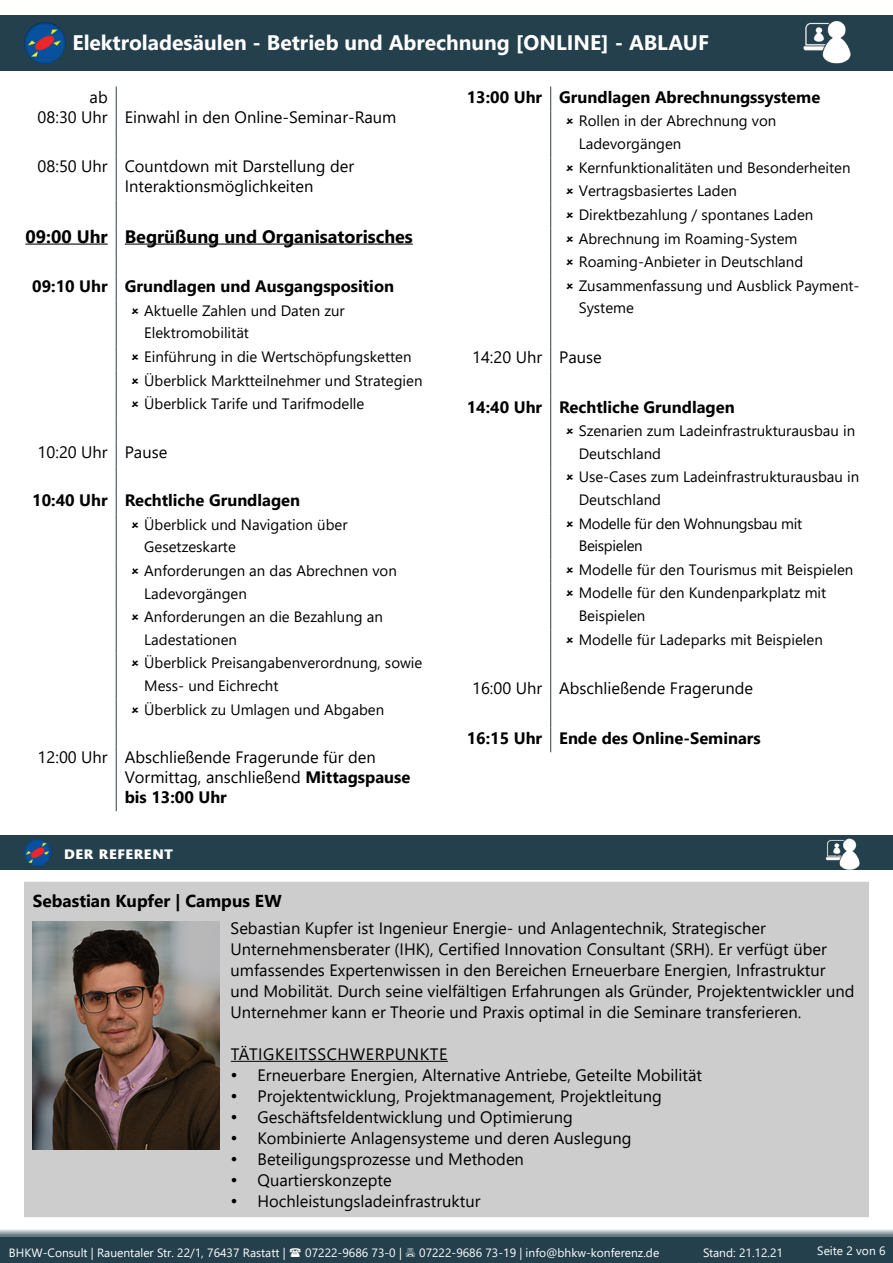
<style>
.page{position:relative;width:893px;height:1263px;background:#fff}
.page>*{position:absolute;margin:0;border:0;box-sizing:border-box;transform-origin:0 0}
.t1{font:700 21px "Segoe UI";color:#fff}
.t2{font:700 18px "Segoe UI";color:#000}
.t3{font:700 18px "Segoe UI";color:#fff}
.t4{font:700 17.25px "Segoe UI";color:#000}
.t5{font:16.5px/19.8px "Segoe UI";color:#000}
.t6{font:700 16.5px "Segoe UI";color:#000}
.t7{font:16.5px "Segoe UI";letter-spacing:.035em;color:#000}
.t8{font:15px/23.1px "Segoe UI";color:#000}
.t9{font:12px "Segoe UI";color:#fff}
.s1{font-weight:700}
.s2{font-size:18px}
</style>
<div class="page">
<div style="left:0;top:1237px;width:893px;height:26px;background:#24404c"></div>
<div style="left:0;top:15px;width:893px;height:55px;background:#24404c"></div>
<div style="left:12px;top:11px;width:68px;height:54px;background:#000;opacity:.81"></div>
<img style="left:798px;top:21px;width:60px;height:50px">
<hr style="left:116px;top:86px;width:1px;height:45px;background:#323c46">
<svg style="left:116px;top:131px;width:1px;height:25px"></svg>
<hr style="left:116px;top:156px;width:1px;height:44px;background:#323c46">
<svg style="left:116px;top:200px;width:1px;height:101px"></svg>
<hr style="left:116px;top:301px;width:1px;height:46px;background:#323c46">
<svg style="left:116px;top:347px;width:1px;height:168px"></svg>
<hr style="left:116px;top:515px;width:1px;height:46px;background:#323c46">
<hr style="left:116px;top:561px;width:1px;height:46px;background:#323c46">
<hr style="left:116px;top:607px;width:1px;height:46px;background:#323c46">
<hr style="left:116px;top:653px;width:1px;height:46px;background:#323c46">
<svg style="left:116px;top:699px;width:1px;height:48px"></svg>
<hr style="left:116px;top:747px;width:1px;height:64px;background:#323c46">
<hr style="left:25px;top:244px;width:83px;height:1px;background:#000">
<hr style="left:125px;top:244px;width:288px;height:1px;background:#000">
<svg style="left:550px;top:86px;width:1px;height:25px"></svg>
<hr style="left:550px;top:111px;width:1px;height:46px;background:#323c46">
<svg style="left:550px;top:157px;width:1px;height:119px"></svg>
<hr style="left:550px;top:276px;width:1px;height:46px;background:#323c46">
<hr style="left:550px;top:421px;width:1px;height:46px;background:#323c46">
<hr style="left:550px;top:467px;width:1px;height:46px;background:#323c46">
<hr style="left:550px;top:513px;width:1px;height:47px;background:#323c46">
<svg style="left:550px;top:560px;width:1px;height:23px"></svg>
<hr style="left:550px;top:583px;width:1px;height:46px;background:#323c46">
<svg style="left:550px;top:322px;width:1px;height:99px"></svg>
<svg style="left:550px;top:629px;width:1px;height:123px"></svg>
<div style="left:25px;top:882px;width:843px;height:334px;background:#cdcdcd"></div>
<hr style="left:231px;top:1061px;width:217px;height:1px;background:#000">
<img style="left:33px;top:922px;width:187px;height:227px">
<div style="left:0;top:835px;width:893px;height:34px;background:#24404c"></div>
<div style="left:12px;top:827px;width:54px;height:41px;background:#000;opacity:.34"></div>
<img style="left:822px;top:838px;width:43px;height:32px">
<svg style="left:0;top:1229px;width:893px;height:8px;background:#9eaaaf"></svg>
<p class="t1" style="left:72px;top:23px;width:638px">Elektroladesäulen - Betrieb und Abrechnung [ONLINE] - ABLAUF</p>
<p class="t5" style="left:38px;top:86px;width:360px;text-indent:52px">ab<br>08:30 Uhr Einwahl in den Online-Seminar-Raum</p>
<p class="t5" style="left:125px;top:155px;width:231px;text-indent:-87px">08:50 Uhr Countdown mit Darstellung der<br>Interaktionsmöglichkeiten</p>
<p class="t2" style="left:25px;top:219px;width:389px">09:00 Uhr Begrüßung und Organisatorisches</p>
<p class="t6" style="left:32px;top:271px;width:363px">09:10 Uhr Grundlagen und Ausgangsposition</p>
<p class="t8" style="left:144px;top:297px;width:280px">Aktuelle Zahlen und Daten zur Elektromobilität<br>Einführung in die Wertschöpfungsketten Überblick Marktteilnehmer und Strategien Überblick Tarife und Tarifmodelle</p>
<p class="t5" style="left:38px;top:440px;width:131px">10:20 Uhr Pause</p>
<p class="t6" style="left:32px;top:485px;width:269px">10:40 Uhr Rechtliche Grundlagen</p>
<p class="t8" style="left:144px;top:512px;width:280px">Überblick und Navigation über<br>Gesetzeskarte<br>Anforderungen an das Abrechnen von<br>Ladevorgängen<br>Anforderungen an die Bezahlung an<br>Ladestationen<br>Überblick Preisangabenverordnung, sowie<br>Mess- und Eichrecht<br>Überblick zu Umlagen und Abgaben</p>
<p class="t5" style="left:125px;top:746px;width:287px;text-indent:-87px">12:00 Uhr Abschließende Fragerunde für den<br>Vormittag, anschließend <span class="s1">Mittagspause bis 13:00 Uhr</span></p>
<p class="t6" style="left:467px;top:81px;width:355px">13:00 Uhr Grundlagen Abrechnungssysteme</p>
<p class="t8" style="left:579px;top:108px;width:282px">Rollen in der Abrechnung von<br>Ladevorgängen<br>Kernfunktionalitäten und Besonderheiten<br>Vertragsbasiertes Laden<br>Direktbezahlung / spontanes Laden<br>Abrechnung im Roaming-System<br>Roaming-Anbieter in Deutschland<br>Zusammenfassung und Ausblick Payment-<br>Systeme</p>
<p class="t5" style="left:472px;top:346px;width:131px">14:20 Uhr Pause</p>
<p class="t6" style="left:467px;top:391px;width:269px">14:40 Uhr Rechtliche Grundlagen</p>
<p class="t8" style="left:579px;top:418px;width:282px">Szenarien zum Ladeinfrastrukturausbau in<br>Deutschland<br>Use-Cases zum Ladeinfrastrukturausbau in<br>Deutschland<br>Modelle für den Wohnungsbau mit<br>Beispielen<br>Modelle für den Tourismus mit Beispielen<br>Modelle für den Kundenparkplatz mit<br>Beispielen<br>Modelle für Ladeparks mit Beispielen</p>
<p class="t5" style="left:472px;top:677px;width:72px">16:00 Uhr</p>
<p class="t6" style="left:467px;top:722px;width:77px">16:15 Uhr</p>
<p class="t5" style="left:559px;top:677px;width:196px">Abschließende Fragerunde</p>
<p class="t6" style="left:559px;top:722px;width:203px">Ende des Online-Seminars</p>
<p class="t3" style="left:64px;top:836px;width:111px">Der Referent</p>
<p class="t4" style="left:33px;top:885px;width:250px">Sebastian Kupfer | Campus EW</p>
<p class="t5" style="left:231px;top:916px;width:625px;line-height:21px">Sebastian Kupfer ist Ingenieur Energie- und Anlagentechnik, Strategischer Unternehmensberater (IHK), Certified Innovation Consultant (SRH). Er verfügt über umfassendes Expertenwissen in den Bereichen Erneuerbare Energien, Infrastruktur und Mobilität. Durch seine vielfältigen Erfahrungen als Gründer, Projektentwickler und Unternehmer kann er Theorie und Praxis optimal in die Seminare transferieren.</p>
<p class="t7" style="left:231px;top:1038px;width:218px">TÄTIGKEITSSCHWERPUNKTE</p>
<p class="t5" style="left:231px;top:1064px;width:473px"><span class="s2">•</span> Erneuerbare Energien, Alternative Antriebe, Geteilte Mobilität</p>
<p class="t5" style="left:231px;top:1085px;width:433px"><span class="s2">•</span> Projektentwicklung, Projektmanagement, Projektleitung</p>
<p class="t5" style="left:231px;top:1106px;width:344px"><span class="s2">•</span> Geschäftsfeldentwicklung und Optimierung</p>
<p class="t5" style="left:231px;top:1127px;width:403px"><span class="s2">•</span> Kombinierte Anlagensysteme und deren Auslegung</p>
<p class="t5" style="left:231px;top:1148px;width:295px"><span class="s2">•</span> Beteiligungsprozesse und Methoden</p>
<p class="t5" style="left:231px;top:1169px;width:163px"><span class="s2">•</span> Quartierskonzepte</p>
<p class="t5" style="left:231px;top:1190px;width:251px"><span class="s2">•</span> Hochleistungsladeinfrastruktur</p>
<p class="t9" style="left:9px;top:1241px;width:278px">BHKW-Consult | Rauentaler Str. 22/1, 76437 Rastatt |</p>
<p class="t9" style="left:305px;top:1241px;width:98px">07222-9686 73-0 |</p>
<p class="t9" style="left:419px;top:1241px;width:242px">07222-9686 73-19 | info@bhkw-konferenz.de</p>
<p class="t9" style="left:817px;top:1239px;width:70px">Seite 2 von 6</p>
<p class="t9" style="left:703px;top:1241px;width:81px">Stand: 21.12.21</p>
</div>
